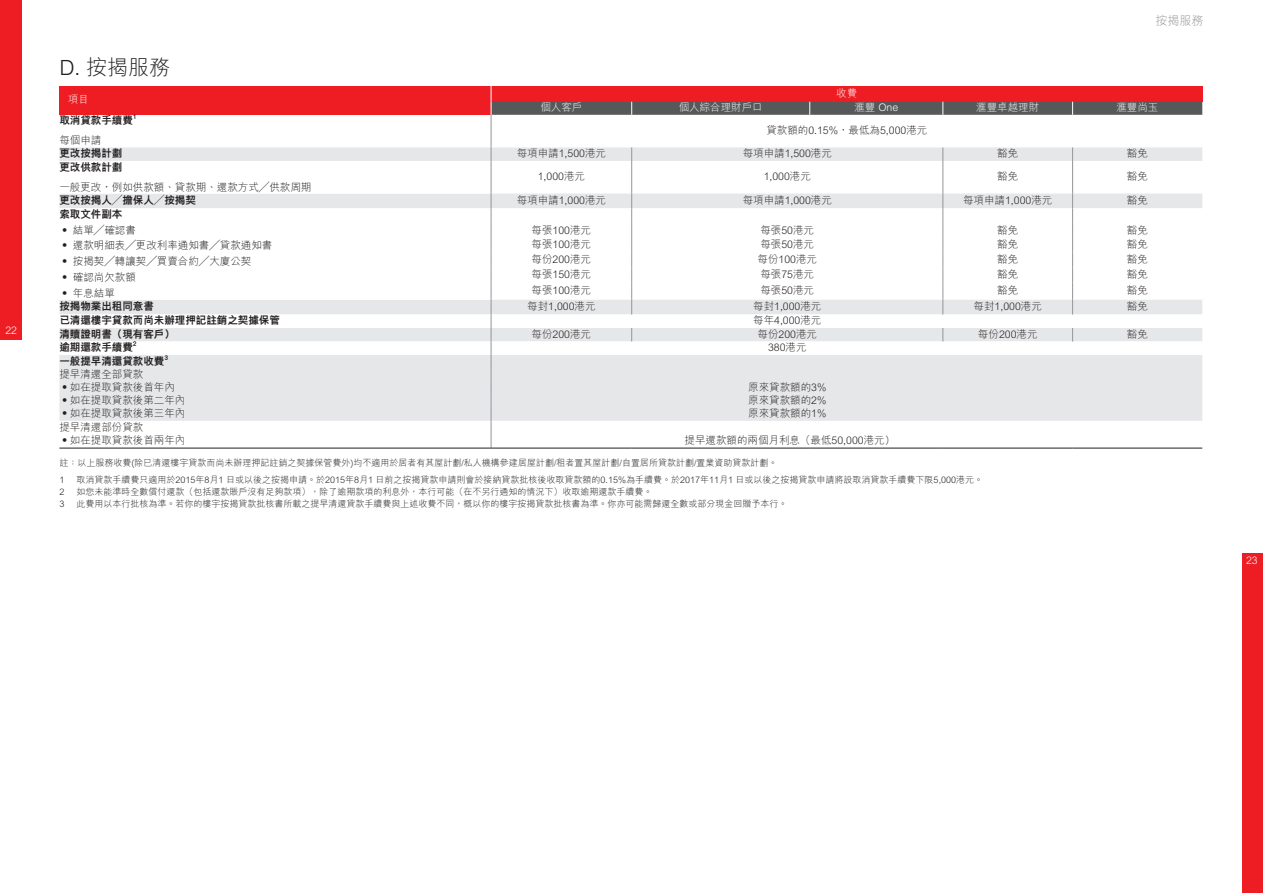
<style>
.page{position:relative;width:1263px;height:893px;background:#fff}
.page>*{position:absolute;margin:0;border:0;box-sizing:border-box;transform-origin:0 0}
.t1{font:300 21px "M Hei H Kfor HSBC";color:#231f20}
.t2{font:300 12px "M Hei H Kfor HSBC";color:#939598}
.t3{font:300 10.5px "M Hei H Kfor HSBC";color:#231f20}
.t4{font:800 10.5px "M Hei H Kfor HSBC";color:#231f20}
.t5{font:300 10.5px "M Hei H Kfor HSBC";color:#fff}
.t6{font:300 9px/16.2px "M Hei H Kfor HSBC";color:#231f20}
.t7{font:800 6.15px "M Hei H Kfor HSBC";color:#231f20}
</style>
<div class="page">
<div style="left:1242px;top:553px;width:21px;height:340px;background:#ee1d23"></div>
<div style="left:0;top:0;width:21px;height:340px;background:#ee1d23"></div>
<div style="left:59px;top:86px;width:432px;height:29px;background:#ee1d23"></div>
<svg style="left:59px;top:147px;width:1143px;height:14px;background:#e6e7e9"></svg>
<svg style="left:59px;top:161px;width:1143px;height:287px"></svg>
<hr style="left:491px;top:115px;width:1px;height:32px;background:#939598">
<svg style="left:491px;top:147px;width:1px;height:14px"></svg>
<hr style="left:491px;top:161px;width:1px;height:33px;background:#939598">
<svg style="left:631px;top:147px;width:1px;height:14px"></svg>
<hr style="left:631px;top:161px;width:1px;height:33px;background:#939598">
<svg style="left:942px;top:147px;width:1px;height:14px"></svg>
<hr style="left:942px;top:161px;width:1px;height:33px;background:#939598">
<svg style="left:1072px;top:147px;width:1px;height:14px"></svg>
<hr style="left:1072px;top:161px;width:1px;height:33px;background:#939598">
<svg style="left:631px;top:328px;width:1px;height:13px"></svg>
<svg style="left:942px;top:328px;width:1px;height:13px"></svg>
<svg style="left:1072px;top:328px;width:1px;height:13px"></svg>
<svg style="left:631px;top:194px;width:1px;height:120px"></svg>
<svg style="left:942px;top:194px;width:1px;height:120px"></svg>
<svg style="left:491px;top:86px;width:711px;height:29px;background:#aa393d"></svg>
<svg style="left:1072px;top:194px;width:1px;height:120px"></svg>
<svg style="left:491px;top:194px;width:1px;height:254px"></svg>
<hr style="left:59px;top:448px;width:432px;height:1px;background:#231f20">
<hr style="left:491px;top:448px;width:141px;height:1px;background:#231f20">
<hr style="left:632px;top:448px;width:178px;height:1px;background:#231f20">
<hr style="left:810px;top:448px;width:133px;height:1px;background:#231f20">
<hr style="left:943px;top:448px;width:129px;height:1px;background:#231f20">
<hr style="left:1072px;top:448px;width:130px;height:1px;background:#231f20">
<p class="t5" style="left:5px;top:325px;width:13px">22</p>
<h1 class="t1" style="left:59px;top:56px;width:112px">D. 按揭服務</h1>
<p class="t5" style="left:68px;top:94px;width:22px">項目</p>
<p class="t4" style="left:59px;top:115px;width:75px">取消貸款手續費</p>
<p class="t7" style="left:133px;top:114px;width:5px">1</p>
<p class="t3" style="left:59px;top:135px;width:43px">每個申請</p>
<p class="t5" style="left:836px;top:88px;width:22px">收費</p>
<p class="t2" style="left:1155px;top:14px;width:49px">按揭服務</p>
<p class="t5" style="left:540px;top:102px;width:43px">個人客戶</p>
<p class="t5" style="left:679px;top:102px;width:85px">個人綜合理財戶口</p>
<p class="t5" style="left:854px;top:102px;width:45px">滙豐 One</p>
<p class="t5" style="left:976px;top:102px;width:64px">滙豐卓越理財</p>
<p class="t5" style="left:1116px;top:102px;width:43px">滙豐尚玉</p>
<p class="t3" style="left:766px;top:125px;width:163px">貸款額的0.15%，最低為5,000港元</p>
<p class="t4" style="left:59px;top:148px;width:64px">更改按揭計劃</p>
<p class="t3" style="left:517px;top:148px;width:91px">每項申請1,500港元</p>
<p class="t3" style="left:743px;top:148px;width:91px">每項申請1,500港元</p>
<p class="t3" style="left:997px;top:148px;width:22px">豁免</p>
<p class="t3" style="left:1127px;top:148px;width:22px">豁免</p>
<p class="t4" style="left:59px;top:161px;width:64px">更改供款計劃</p>
<p class="t3" style="left:59px;top:181px;width:253px">一般更改，例如供款額、貸款期、還款方式╱供款周期</p>
<p class="t3" style="left:538px;top:171px;width:49px">1,000港元</p>
<p class="t3" style="left:764px;top:171px;width:49px">1,000港元</p>
<p class="t3" style="left:997px;top:171px;width:22px">豁免</p>
<p class="t3" style="left:1127px;top:171px;width:22px">豁免</p>
<p class="t4" style="left:59px;top:195px;width:138px">更改按揭人╱擔保人╱按揭契</p>
<p class="t3" style="left:517px;top:195px;width:91px">每項申請1,000港元</p>
<p class="t3" style="left:743px;top:195px;width:91px">每項申請1,000港元</p>
<p class="t3" style="left:963px;top:195px;width:91px">每項申請1,000港元</p>
<p class="t3" style="left:1127px;top:195px;width:22px">豁免</p>
<p class="t4" style="left:59px;top:209px;width:64px">索取文件副本</p>
<p class="t3" style="left:59px;top:224px;width:78px">• 結單╱確認書</p>
<p class="t3" style="left:59px;top:240px;width:214px">• 還款明細表╱更改利率通知書╱貸款通知書</p>
<p class="t3" style="left:59px;top:256px;width:193px">• 按揭契╱轉讓契╱買賣合約╱大廈公契</p>
<p class="t3" style="left:59px;top:272px;width:78px">• 確認尚欠款額</p>
<p class="t3" style="left:59px;top:287px;width:57px">• 年息結單</p>
<p class="t3" style="left:532px;top:224px;width:61px">每張100港元</p>
<p class="t3" style="left:760px;top:224px;width:55px">每張50港元</p>
<p class="t3" style="left:997px;top:224px;width:22px">豁免</p>
<p class="t3" style="left:1127px;top:224px;width:22px">豁免</p>
<p class="t3" style="left:532px;top:239px;width:61px">每張100港元</p>
<p class="t3" style="left:760px;top:239px;width:55px">每張50港元</p>
<p class="t3" style="left:997px;top:239px;width:22px">豁免</p>
<p class="t3" style="left:1127px;top:239px;width:22px">豁免</p>
<p class="t3" style="left:532px;top:254px;width:61px">每份200港元</p>
<p class="t3" style="left:757px;top:254px;width:61px">每份100港元</p>
<p class="t3" style="left:997px;top:254px;width:22px">豁免</p>
<p class="t3" style="left:1127px;top:254px;width:22px">豁免</p>
<p class="t3" style="left:532px;top:269px;width:61px">每張150港元</p>
<p class="t3" style="left:760px;top:269px;width:55px">每張75港元</p>
<p class="t3" style="left:997px;top:269px;width:22px">豁免</p>
<p class="t3" style="left:1127px;top:269px;width:22px">豁免</p>
<p class="t3" style="left:532px;top:285px;width:61px">每張100港元</p>
<p class="t3" style="left:760px;top:285px;width:55px">每張50港元</p>
<p class="t3" style="left:997px;top:285px;width:22px">豁免</p>
<p class="t3" style="left:1127px;top:285px;width:22px">豁免</p>
<p class="t4" style="left:59px;top:301px;width:96px">按揭物業出租同意書</p>
<p class="t3" style="left:527px;top:301px;width:70px">每封1,000港元</p>
<p class="t3" style="left:753px;top:301px;width:70px">每封1,000港元</p>
<p class="t3" style="left:973px;top:301px;width:70px">每封1,000港元</p>
<p class="t3" style="left:1127px;top:301px;width:22px">豁免</p>
<p class="t4" style="left:59px;top:315px;width:222px">已清還樓宇貸款而尚未辦理押記註銷之契據保管</p>
<p class="t3" style="left:753px;top:315px;width:70px">每年4,000港元</p>
<p class="t4" style="left:59px;top:328px;width:117px">清贖證明書（現有客戶）</p>
<p class="t3" style="left:532px;top:329px;width:61px">每份200港元</p>
<p class="t3" style="left:757px;top:329px;width:61px">每份200港元</p>
<p class="t3" style="left:978px;top:329px;width:61px">每份200港元</p>
<p class="t3" style="left:1127px;top:329px;width:22px">豁免</p>
<p class="t4" style="left:59px;top:342px;width:75px">逾期還款手續費</p>
<p class="t7" style="left:133px;top:341px;width:5px">2</p>
<p class="t3" style="left:768px;top:342px;width:40px">380港元</p>
<p class="t4" style="left:59px;top:355px;width:106px">一般提早清還貸款收費</p>
<p class="t7" style="left:164px;top:354px;width:5px">3</p>
<p class="t3" style="left:59px;top:369px;width:85px">提早清還全部貸款</p>
<p class="t3" style="left:59px;top:382px;width:117px">•如在提取貸款後首年內</p>
<p class="t3" style="left:748px;top:382px;width:80px">原來貸款額的3%</p>
<p class="t3" style="left:59px;top:395px;width:127px">•如在提取貸款後第二年內</p>
<p class="t3" style="left:748px;top:395px;width:80px">原來貸款額的2%</p>
<p class="t3" style="left:59px;top:408px;width:127px">•如在提取貸款後第三年內</p>
<p class="t3" style="left:748px;top:408px;width:80px">原來貸款額的1%</p>
<p class="t3" style="left:59px;top:421px;width:85px">提早清還部份貸款</p>
<p class="t3" style="left:59px;top:435px;width:127px">•如在提取貸款後首兩年內</p>
<p class="t3" style="left:685px;top:435px;width:207px">提早還款額的兩個月利息（最低50,000港元)</p>
<p class="t6" style="left:59px;top:455px;width:720px">註：以上服務收費(除巳清還樓宇貸款而尚未辦理押記註銷之契據保管費外)均不適用於居者有其屋計劃/私人機構參建居屋計劃/租者置其屋計劃/自置居所貸款計劃/置業資助貸款計劃。<br>1</p>
<p class="t6" style="left:76px;top:471px;width:908px">取消貸款手續費只適用於2015年8月1 日或以後之按揭申請。於2015年8月1 日前之按揭貸款申請則會於接納貸款批核後收取貸款額的0.15%為手續費。於2017年11月1 日或以後之按揭貸款申請將設取消貸款手續費下限5,000港元。</p>
<p class="t6" style="left:59px;top:483px;width:7px">2</p>
<p class="t6" style="left:76px;top:483px;width:577px">如您未能準時全數償付還款（包括還款賬戶沒有足夠款項），除了逾期款項的利息外，本行可能（在不另行通知的情況下）收取逾期還款手續費。</p>
<p class="t6" style="left:59px;top:495px;width:7px">3</p>
<p class="t6" style="left:76px;top:495px;width:712px">此費用以本行批核為準。若你的樓宇按揭貸款批核書所載之提早清還貸款手續費與上述收費不同，概以你的樓宇按揭貸款批核書為準。你亦可能需歸還全數或部分現金回贈予本行。</p>
<p class="t5" style="left:1246px;top:555px;width:13px">23</p>
</div>
